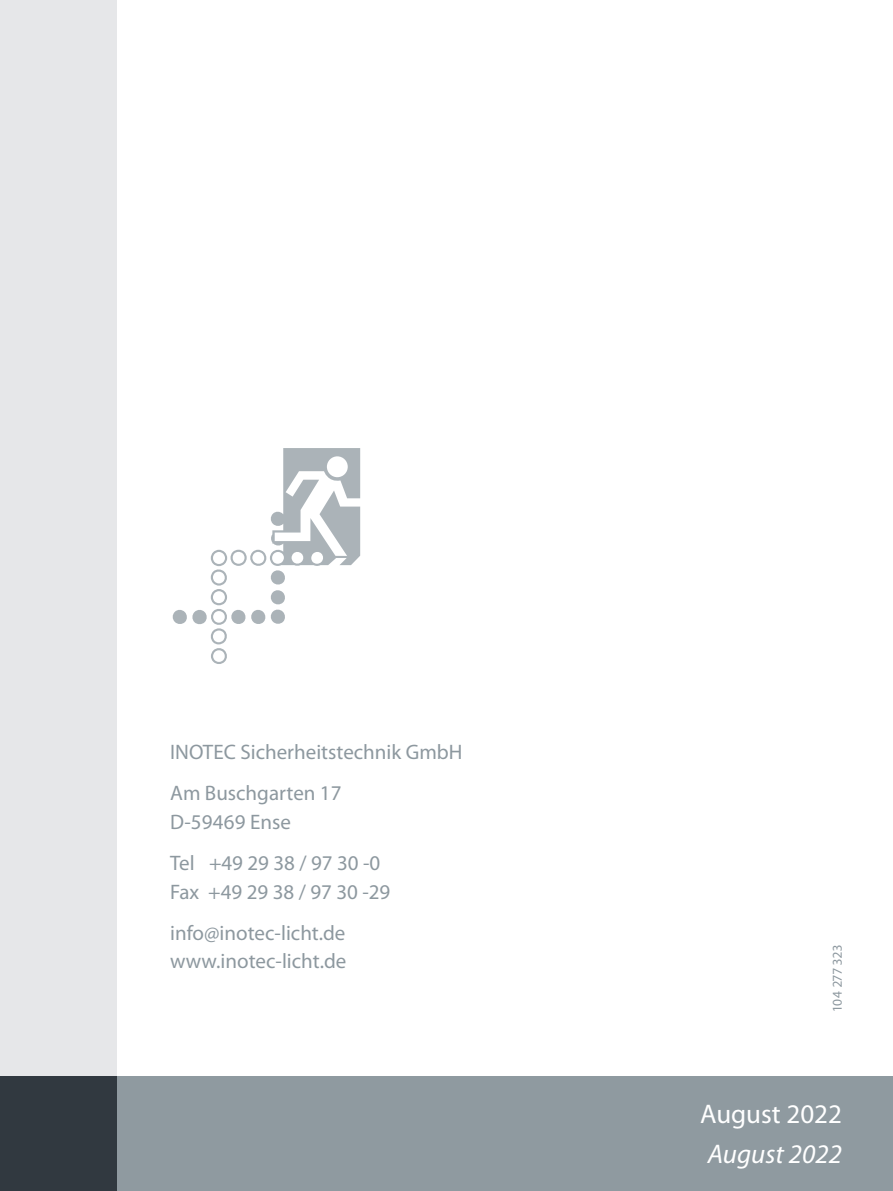
<style>
.page{position:relative;width:893px;height:1191px;background:#fff}
.page>*{position:absolute;margin:0;border:0;box-sizing:border-box;transform-origin:0 0}
.Rückseite{font:27px "Myriad Pro";color:#fff}
.Rückseite-2{font:italic 27px "Myriad Pro";color:#fff}
.Rückseite-3{font:21px/28.5px "Myriad Pro";color:#8d989f}
.t1{font:13.5px "Myriad Pro";letter-spacing:.05em;color:#8d989f}
</style>
<div class="page">
<div style="left:0;top:0;width:117px;height:1076px;background:#e6e7e9"></div>
<div style="left:117px;top:1076px;width:776px;height:115px;background:#8f9aa0"></div>
<div style="left:0;top:1076px;width:117px;height:115px;background:#313940"></div>
<svg style="left:173px;top:448px;width:187px;height:216px"></svg>
<p class="Rückseite-3" style="left:170px;top:737px;width:294px">INOTEC Sicherheitstechnik GmbH</p>
<p class="Rückseite-3" style="left:170px;top:779px;width:173px">Am Buschgarten 17<br>D-59469 Ense</p>
<p class="Rückseite-3" style="left:170px;top:848px;width:222px">Tel +49 29 38 / 97 30 -0<br>Fax +49 29 38 / 97 30 -29</p>
<p class="Rückseite-3" style="left:170px;top:918px;width:178px">info@inotec-licht.de www.inotec-licht.de</p>
<p class="t1" style="left:829px;top:1010px;width:67px;rotate:-90deg">104 277 323</p>
<p class="Rückseite" style="left:700px;top:1097px;width:143px">August 2022</p>
<p class="Rückseite-2" style="left:708px;top:1137px;width:136px">August 2022</p>
</div>
